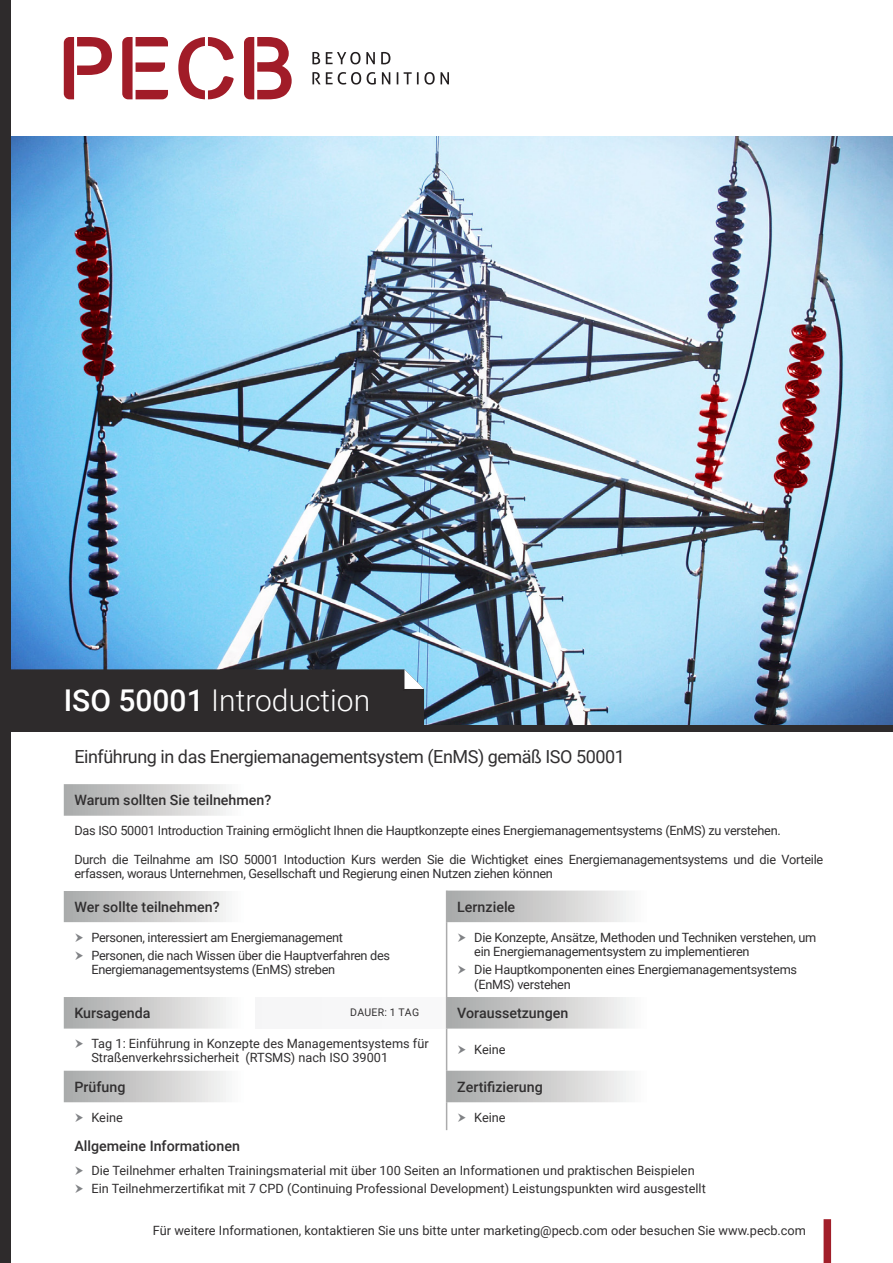
<style>
.page{position:relative;width:893px;height:1263px;background:#fff}
.page>*{position:absolute;margin:0;border:0;box-sizing:border-box;transform-origin:0 0}
.t1{font:300 30px "Roboto";color:#fff}
.t2{font:18px "Roboto";letter-spacing:-.025em;color:#312f30}
.Table1{font:500 14.25px "Roboto";color:#312f30}
.t3{font:12.75px/14.2px "Roboto";letter-spacing:-.02em;color:#312f30}
.t4{font:12.75px/14.2px "Roboto";color:#312f30}
.Table1-2{font:10.5px "Roboto";letter-spacing:.03em;color:#312f30}
.s1{font-weight:500}
</style>
<div class="page">
<img style="left:11px;top:136px;width:882px;height:589px">
<div style="left:0;top:0;width:11px;height:1263px;background:#2e2b2c"></div>
<div style="left:11px;top:669px;width:413px;height:56px;background:#2e2b2c"></div>
<div style="left:0;top:725px;width:893px;height:6px;background:#2e2b2c"></div>
<svg style="left:64px;top:784px;width:382px;height:318px"></svg>
<div style="left:64px;top:816px;width:765px;height:74px;background:#fff"></div>
<svg style="left:447px;top:890px;width:182px;height:212px"></svg>
<div style="left:255px;top:997px;width:192px;height:31px;background:#f7f7f8"></div>
<hr style="left:446px;top:890px;width:1px;height:32px;background:#ababac">
<hr style="left:446px;top:922px;width:1px;height:75px;background:#ababac">
<hr style="left:446px;top:1028px;width:1px;height:43px;background:#ababac">
<hr style="left:446px;top:1071px;width:1px;height:31px;background:#ababac">
<svg style="left:446px;top:1102px;width:1px;height:28px"></svg>
<hr style="left:446px;top:997px;width:1px;height:31px;background:#ababac">
<div style="left:824px;top:1219px;width:7px;height:44px;background:#a11e29"></div>
<svg style="left:64px;top:37px;width:48px;height:62px"></svg>
<svg style="left:122px;top:37px;width:46px;height:62px"></svg>
<svg style="left:178px;top:37px;width:56px;height:62px"></svg>
<svg style="left:244px;top:37px;width:48px;height:62px"></svg>
<svg style="left:312px;top:52px;width:8px;height:12px"></svg>
<svg style="left:326px;top:52px;width:49px;height:12px"></svg>
<svg style="left:381px;top:52px;width:9px;height:12px"></svg>
<svg style="left:312px;top:72px;width:49px;height:13px"></svg>
<svg style="left:367px;top:72px;width:9px;height:13px"></svg>
<svg style="left:382px;top:72px;width:8px;height:12px"></svg>
<svg style="left:397px;top:72px;width:1px;height:12px"></svg>
<svg style="left:404px;top:72px;width:45px;height:13px"></svg>
<svg style="left:75px;top:933px;width:8px;height:8px"></svg>
<svg style="left:75px;top:951px;width:8px;height:9px"></svg>
<svg style="left:458px;top:933px;width:8px;height:8px"></svg>
<svg style="left:458px;top:965px;width:8px;height:9px"></svg>
<svg style="left:75px;top:1039px;width:8px;height:9px"></svg>
<svg style="left:458px;top:1045px;width:8px;height:9px"></svg>
<p class="t1" style="left:64px;top:679px;width:308px"><span class="s1">ISO 50001</span> Introduction</p>
<p class="t2" style="left:74px;top:744px;width:552px">Einführung in das Energiemanagementsystem (EnMS) gemäß ISO 50001</p>
<p class="Table1" style="left:74px;top:790px;width:198px">Warum sollten Sie teilnehmen?</p>
<p class="t3" style="left:74px;top:823px;width:708px">Das ISO 50001 Introduction Training ermöglicht Ihnen die Hauptkonzepte eines Energiemanagementsystems (EnMS) zu verstehen.</p>
<p class="t3" style="left:74px;top:851px;width:750px">Durch die Teilnahme am ISO 50001 Intoduction Kurs werden Sie die Wichtigket eines Energiemanagementsystems und die Vorteile erfassen, woraus Unternehmen, Gesellschaft und Regierung einen Nutzen ziehen können</p>
<p class="Table1" style="left:74px;top:896px;width:147px">Wer sollte teilnehmen?</p>
<p class="Table1" style="left:457px;top:896px;width:60px">Lernziele</p>
<p class="t3" style="left:91px;top:929px;width:253px">Personen, interessiert am Energiemanagement</p>
<p class="t3" style="left:91px;top:948px;width:300px">Personen, die nach Wissen über die Hauptverfahren des<br>Energiemanagementsystems (EnMS) streben</p>
<p class="t3" style="left:474px;top:929px;width:343px">Die Konzepte, Ansätze, Methoden und Techniken verstehen, um ein Energiemanagementsystem zu implementieren</p>
<p class="t3" style="left:474px;top:962px;width:324px">Die Hauptkomponenten eines Energiemanagementsystems (EnMS) verstehen</p>
<p class="Table1" style="left:74px;top:1003px;width:78px">Kursagenda</p>
<p class="Table1-2" style="left:350px;top:1005px;width:70px">DAUER: 1 TAG</p>
<p class="Table1" style="left:457px;top:1003px;width:113px">Voraussetzungen</p>
<p class="t4" style="left:91px;top:1036px;width:339px">Tag 1: Einführung in Konzepte des Managementsystems für<br>Straßenverkehrssicherheit (RTSMS) nach ISO 39001</p>
<p class="t3" style="left:474px;top:1042px;width:33px">Keine</p>
<p class="Table1" style="left:74px;top:1076px;width:53px">Prüfung</p>
<p class="Table1" style="left:457px;top:1076px;width:87px">Zertifizierung</p>
<p class="t3" style="left:91px;top:1109px;width:33px">Keine</p>
<p class="t3" style="left:474px;top:1109px;width:33px">Keine</p>
<p class="Table1" style="left:74px;top:1136px;width:167px">Allgemeine Informationen</p>
<p class="t4" style="left:91px;top:1162px;width:605px">Die Teilnehmer erhalten Trainingsmaterial mit über 100 Seiten an Informationen und praktischen Beispielen</p>
<p class="t4" style="left:91px;top:1181px;width:616px">Ein Teilnehmerzertifikat mit 7 CPD (Continuing Professional Development) Leistungspunkten wird ausgestellt</p>
<p class="t4" style="left:153px;top:1223px;width:655px">Für weitere Informationen, kontaktieren Sie uns bitte unter marketing@pecb.com oder besuchen Sie www.pecb.com</p>
</div>
